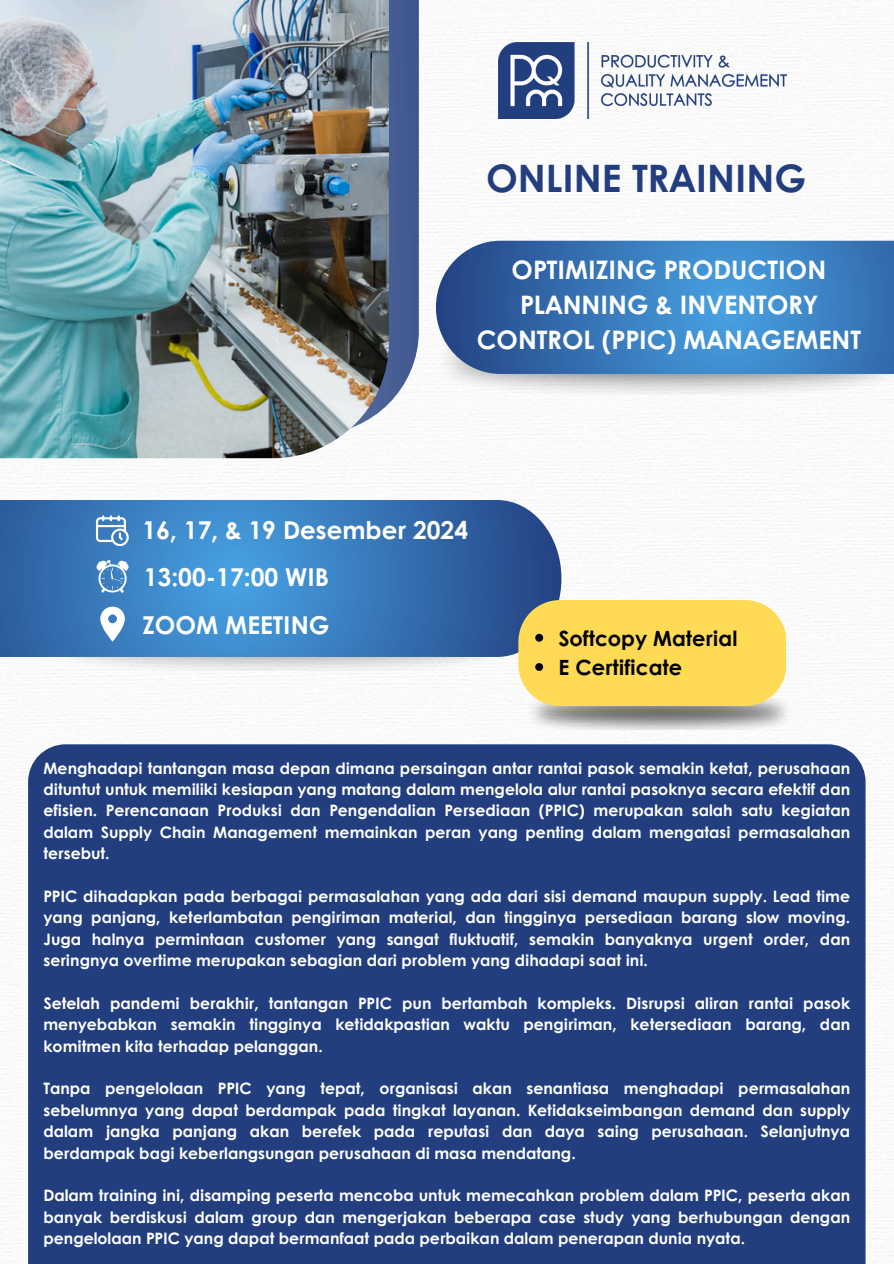
<style>
.page{position:relative;width:894px;height:1264px;background:#fff}
.page>*{position:absolute;margin:0;border:0;box-sizing:border-box;transform-origin:0 0}
.t1{font:700 37.8px "Century Gothic";color:#223e7f}
.t2{font:700 25.5px/34.8px "Century Gothic";color:#fff;text-align:center}
.t3{font:700 24.6px "Century Gothic";color:#fff}
.t4{font:700 21px "Century Gothic";color:#000}
.t5{font:700 15.75px/21.3px "Century Gothic";color:#fff;text-align:justify}
</style>
<div class="page">
<img style="left:0;top:1px;width:893px;height:1262px">
<svg style="left:389px;top:0;width:30px;height:434px;background:#586d9e"></svg>
<img style="left:0;top:0;width:389px;height:458px">
<img style="left:436px;top:374px;width:457px;height:20px">
<img style="left:45px;top:657px;width:465px;height:14px">
<img style="left:498px;top:43px;width:288px;height:75px">
<svg style="left:0;top:500px;width:561px;height:157px;background:#3a78b8"></svg>
<svg style="left:96px;top:515px;width:32px;height:30px"></svg>
<svg style="left:96px;top:560px;width:33px;height:32px"></svg>
<svg style="left:100px;top:606px;width:25px;height:35px"></svg>
<img style="left:525px;top:695px;width:268px;height:35px">
<div style="left:28px;top:744px;width:837px;height:519px;background:#223e7f"></div>
<svg style="left:436px;top:241px;width:457px;height:133px;background:#3d7bbb"></svg>
<div style="left:518px;top:600px;width:268px;height:106px;background:#ffda55"></div>
<p class="t1" style="left:486px;top:150px;width:321px">ONLINE TRAINING</p>
<h3 class="t2" style="left:476px;top:251px;width:386px">OPTIMIZING PRODUCTION<br>PLANNING &amp; INVENTORY<br>CONTROL (PPIC) MANAGEMENT</h3>
<p class="t3" style="left:142px;top:511px;width:327px">16, 17, &amp; 19 Desember 2024</p>
<p class="t3" style="left:144px;top:559px;width:187px">13:00-17:00 WIB</p>
<p class="t3" style="left:142px;top:606px;width:188px">ZOOM MEETING</p>
<h1 class="t4" style="left:558px;top:622px;width:180px">Softcopy Material</h1>
<h2 class="t4" style="left:558px;top:652px;width:125px">E Certificate</h2>
<h2 class="t5" style="left:43px;top:756px;width:808px">Menghadapi tantangan masa depan dimana persaingan antar rantai pasok semakin ketat, perusahaan dituntut untuk memiliki kesiapan yang matang dalam mengelola alur rantai pasoknya secara efektif dan efisien. Perencanaan Produksi dan Pengendalian Persediaan (PPIC) merupakan salah satu kegiatan dalam Supply Chain Management memainkan peran yang penting dalam mengatasi permasalahan tersebut.</h2>
<p class="t5" style="left:43px;top:884px;width:808px">PPIC dihadapkan pada berbagai permasalahan yang ada dari sisi demand maupun supply. Lead time yang panjang, keterlambatan pengiriman material, dan tingginya persediaan barang slow moving.<br>Juga halnya permintaan customer yang sangat fluktuatif, semakin banyaknya urgent order, dan seringnya overtime merupakan sebagian dari problem yang dihadapi saat ini.</p>
<h2 class="t5" style="left:43px;top:991px;width:808px">Setelah pandemi berakhir, tantangan PPIC pun bertambah kompleks. Disrupsi aliran rantai pasok menyebabkan semakin tingginya ketidakpastian waktu pengiriman, ketersediaan barang, dan komitmen kita terhadap pelanggan.</h2>
<p class="t5" style="left:43px;top:1077px;width:808px">Tanpa pengelolaan PPIC yang tepat, organisasi akan senantiasa menghadapi permasalahan sebelumnya yang dapat berdampak pada tingkat layanan. Ketidakseimbangan demand dan supply dalam jangka panjang akan berefek pada reputasi dan daya saing perusahaan. Selanjutnya berdampak bagi keberlangsungan perusahaan di masa mendatang.</p>
<p class="t5" style="left:43px;top:1184px;width:808px">Dalam training ini, disamping peserta mencoba untuk memecahkan problem dalam PPIC, peserta akan banyak berdiskusi dalam group dan mengerjakan beberapa case study yang berhubungan dengan pengelolaan PPIC yang dapat bermanfaat pada perbaikan dalam penerapan dunia nyata.</p>
</div>
